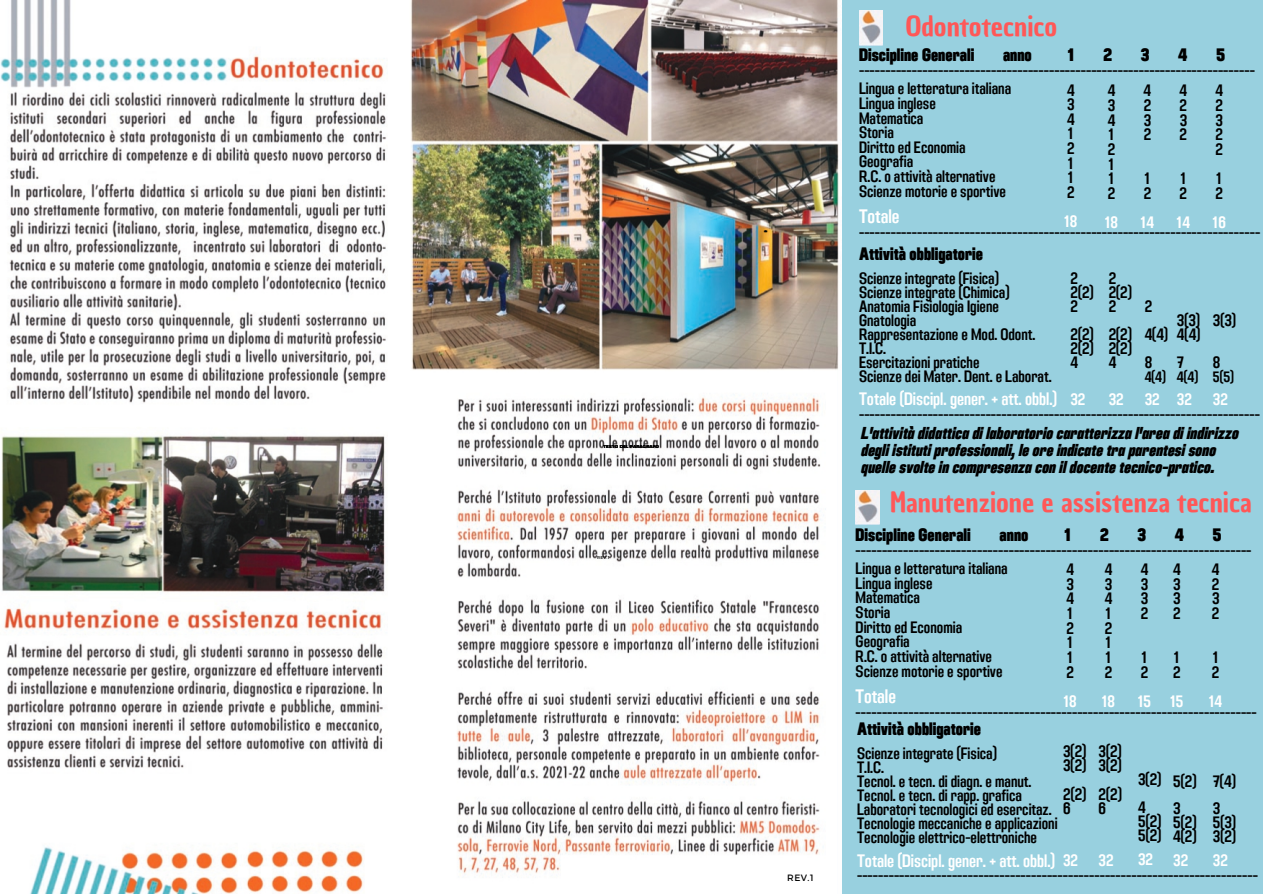
<style>
.page{position:relative;width:1263px;height:894px;background:#fff}
.page>*{position:absolute;margin:0;border:0;box-sizing:border-box;transform-origin:0 0}
.t1{font:27px "Chau Philomene One";color:#ff5757}
.t2{font:19.5px "Adirek Sans 600";color:#fff}
.t3{font:18px "Adirek Sans 900";color:#000}
.t4{font:18px "Adirek Sans 600";color:#fff}
.t5{font:17.25px/16.8px "Adirek Sans 900 It";color:#000}
.t6{font:16.5px/14.5px "Adirek Sans 600";color:#000}
.t7{font:16.5px "Adirek Sans 600";color:#fff}
.t8{font:15px "Adirek Sans 600";color:#000}
.t9{font:9.15px "Montserrat";color:#000}
.t10{font:4.2px "Montserrat";letter-spacing:.045em;color:#000}
</style>
<div class="page">
<div style="left:0;top:0;width:1263px;height:893px;background:#98d0df"></div>
<img style="left:0;top:0;width:841px;height:893px">
<img style="left:859px;top:10px;width:24px;height:35px">
<img style="left:856px;top:490px;width:23px;height:35px">
<p class="t10" style="left:603px;top:443px;width:57px">TESTO DEL PARAGRAFO</p>
<p class="t10" style="left:597px;top:554px;width:14px">REV.1</p>
<p class="t9" style="left:787px;top:871px;width:28px">REV.1</p>
<h1 class="t1" style="left:906px;top:8px;width:153px">Odontotecnico</h1>
<p class="t3" style="left:859px;top:44px;width:117px">Discipline Generali</p>
<p class="t3" style="left:1003px;top:44px;width:30px">anno</p>
<p class="t3" style="left:1068px;top:44px;width:8px">1</p>
<p class="t3" style="left:1103px;top:44px;width:10px">2</p>
<p class="t3" style="left:1141px;top:44px;width:10px">3</p>
<p class="t3" style="left:1178px;top:44px;width:11px">4</p>
<p class="t3" style="left:1216px;top:44px;width:10px">5</p>
<p class="t6" style="left:859px;top:61px;width:397px;line-height:18.3px">---------------------------------------------------------------------------<br>Lingua e letteratura italiana</p>
<p class="t6" style="left:859px;top:96px;width:148px">Lingua inglese<br>Matematica<br>Storia<br>Diritto ed Economia<br>Geografia<br>R.C. o attività alternative<br>Scienze motorie e sportive</p>
<p class="t2" style="left:859px;top:205px;width:42px">Totale</p>
<p class="t6" style="left:859px;top:225px;width:403px">----------------------------------------------------------------------------</p>
<p class="t6" style="left:1067px;top:82px;width:9px;text-align:justify">4<br>3<br>4<br>1<br>2<br>1<br>1<br>2</p>
<p class="t7" style="left:1064px;top:212px;width:14px">18</p>
<p class="t6" style="left:1144px;top:83px;width:9px;text-align:justify">4<br>2<br>3<br>2</p>
<p class="t6" style="left:1144px;top:171px;width:9px">1<br>2</p>
<p class="t7" style="left:1141px;top:213px;width:15px">14</p>
<p class="t6" style="left:1180px;top:83px;width:9px;text-align:justify">4<br>2<br>3<br>2</p>
<p class="t6" style="left:1180px;top:171px;width:9px">1<br>2</p>
<p class="t7" style="left:1177px;top:213px;width:15px">14</p>
<p class="t6" style="left:1215px;top:83px;width:9px;text-align:justify">4<br>2<br>3<br>2<br>2</p>
<p class="t6" style="left:1216px;top:171px;width:9px">1<br>2</p>
<p class="t7" style="left:1213px;top:213px;width:14px">16</p>
<p class="t6" style="left:1108px;top:83px;width:9px;text-align:justify">4<br>3<br>4<br>1<br>2<br>1<br>1<br>2</p>
<p class="t7" style="left:1105px;top:213px;width:14px">18</p>
<p class="t3" style="left:859px;top:243px;width:125px">Attività obbligatorie</p>
<p class="t6" style="left:859px;top:271px;width:194px;line-height:14px">Scienze integrate (Fisica)<br>Scienze integrate (Chimica)<br>Anatomia Fisiologia Igiene<br>Gnatologia<br>Rappresentazione e Mod. Odont.<br>T.I.C.<br>Esercitazioni pratiche<br>Scienze dei Mater. Dent. e Laborat.</p>
<p class="t4" style="left:859px;top:388px;width:199px">Totale (Discipl. gener. + att. obbl.)</p>
<p class="t6" style="left:859px;top:407px;width:402px">----------------------------------------------------------------------------</p>
<p class="t5" style="left:860px;top:425px;width:379px">L'attività didattica di laboratorio caratterizza l'area di indirizzo degli istituti professionali, le ore indicate tra parentesi sono quelle svolte in compresenza con il docente tecnico-pratico.</p>
<p class="t6" style="left:1070px;top:271px;width:25px;line-height:14px">2<br>2(2)<br>2</p>
<p class="t6" style="left:1070px;top:327px;width:25px;line-height:14px;text-align:justify">2(2)<br>2(2)<br>4</p>
<p class="t7" style="left:1070px;top:389px;width:16px">32</p>
<p class="t6" style="left:1109px;top:271px;width:25px;line-height:14px">2<br>2(2)<br>2</p>
<p class="t6" style="left:1109px;top:327px;width:25px;line-height:14px;text-align:justify">2(2)<br>2(2)<br>4</p>
<p class="t7" style="left:1109px;top:389px;width:16px">32</p>
<p class="t6" style="left:1145px;top:292px;width:25px;line-height:28px">2<br>4(4)<br>8</p>
<p class="t8" style="left:1145px;top:368px;width:23px">4(4)</p>
<p class="t7" style="left:1145px;top:389px;width:16px">32</p>
<p class="t6" style="left:1177px;top:313px;width:25px;line-height:14px">3(3)<br>4(4)</p>
<p class="t6" style="left:1177px;top:355px;width:9px">7</p>
<p class="t8" style="left:1177px;top:368px;width:23px">4(4)</p>
<p class="t7" style="left:1177px;top:389px;width:16px">32</p>
<p class="t6" style="left:1213px;top:313px;width:25px">3(3)</p>
<p class="t6" style="left:1213px;top:355px;width:9px">8</p>
<p class="t8" style="left:1213px;top:368px;width:23px">5(5)</p>
<p class="t7" style="left:1213px;top:389px;width:16px">32</p>
<h1 class="t1" style="left:890px;top:483px;width:363px">Manutenzione e assistenza tecnica</h1>
<p class="t3" style="left:856px;top:524px;width:117px">Discipline Generali</p>
<p class="t3" style="left:1000px;top:524px;width:30px">anno</p>
<p class="t3" style="left:1064px;top:524px;width:8px">1</p>
<p class="t3" style="left:1100px;top:524px;width:10px">2</p>
<p class="t3" style="left:1137px;top:524px;width:10px">3</p>
<p class="t3" style="left:1175px;top:524px;width:11px">4</p>
<p class="t3" style="left:1213px;top:524px;width:10px">5</p>
<p class="t6" style="left:856px;top:540px;width:397px;line-height:18.3px">---------------------------------------------------------------------------<br>Lingua e letteratura italiana</p>
<p class="t6" style="left:856px;top:575px;width:148px">Lingua inglese<br>Matematica<br>Storia<br>Diritto ed Economia<br>Geografia<br>R.C. o attività alternative<br>Scienze motorie e sportive</p>
<p class="t2" style="left:856px;top:684px;width:42px">Totale</p>
<p class="t6" style="left:856px;top:704px;width:403px">----------------------------------------------------------------------------</p>
<p class="t6" style="left:1066px;top:562px;width:9px;text-align:justify">4<br>3<br>4<br>1<br>2<br>1<br>1<br>2</p>
<p class="t7" style="left:1064px;top:691px;width:14px">18</p>
<p class="t6" style="left:1105px;top:562px;width:9px;text-align:justify">4<br>3<br>4<br>1<br>2<br>1<br>1<br>2</p>
<p class="t7" style="left:1102px;top:691px;width:14px">18</p>
<p class="t6" style="left:1141px;top:562px;width:9px;text-align:justify">4<br>3<br>3<br>2</p>
<p class="t6" style="left:1141px;top:649px;width:9px">1<br>2</p>
<p class="t7" style="left:1138px;top:691px;width:14px">15</p>
<p class="t6" style="left:1173px;top:562px;width:9px;text-align:justify">4<br>3<br>3<br>2</p>
<p class="t6" style="left:1173px;top:649px;width:9px">1<br>2</p>
<p class="t7" style="left:1170px;top:691px;width:14px">15</p>
<p class="t6" style="left:1212px;top:562px;width:9px;text-align:justify">4<br>2<br>3<br>2</p>
<p class="t6" style="left:1212px;top:649px;width:9px">1<br>2</p>
<p class="t7" style="left:1209px;top:691px;width:15px">14</p>
<p class="t3" style="left:857px;top:718px;width:125px">Attività obbligatorie</p>
<p class="t6" style="left:857px;top:746px;width:202px;line-height:14px">Scienze integrate (Fisica)<br>T.I.C.<br>Tecnol. e tecn. di diagn. e manut.<br>Tecnol. e tecn. di rapp. grafica<br>Laboratori tecnologici ed esercitaz.<br>Tecnologie meccaniche e applicazioni<br>Tecnologie elettrico-elettroniche</p>
<p class="t4" style="left:857px;top:849px;width:199px">Totale (Discipl. gener. + att. obbl.)</p>
<p class="t6" style="left:857px;top:868px;width:402px">----------------------------------------------------------------------------</p>
<p class="t6" style="left:1063px;top:744px;width:25px;line-height:14px">3(2)<br>3(2)</p>
<p class="t6" style="left:1063px;top:786px;width:25px;line-height:14px">2(2)<br>6</p>
<p class="t7" style="left:1063px;top:849px;width:16px">32</p>
<p class="t6" style="left:1098px;top:744px;width:25px;line-height:14px">3(2)<br>3(2)</p>
<p class="t6" style="left:1098px;top:786px;width:25px;line-height:14px">2(2)<br>6</p>
<p class="t7" style="left:1098px;top:849px;width:16px">32</p>
<p class="t6" style="left:1138px;top:765px;width:25px;line-height:28px">3(2)<br>4</p>
<p class="t6" style="left:1138px;top:814px;width:25px;line-height:14px">5(2)<br>5(2)</p>
<p class="t7" style="left:1138px;top:849px;width:16px">32</p>
<p class="t6" style="left:1173px;top:767px;width:25px;line-height:27.6px">5(2)<br>3</p>
<p class="t6" style="left:1173px;top:815px;width:25px;line-height:13.8px">5(2)<br>4(2)</p>
<p class="t7" style="left:1173px;top:850px;width:16px">32</p>
<p class="t6" style="left:1213px;top:767px;width:24px;line-height:27.6px">7(4)<br>3</p>
<p class="t6" style="left:1213px;top:815px;width:25px;line-height:13.8px">5(3)<br>3(2)</p>
<p class="t7" style="left:1213px;top:850px;width:16px">32</p>
</div>
